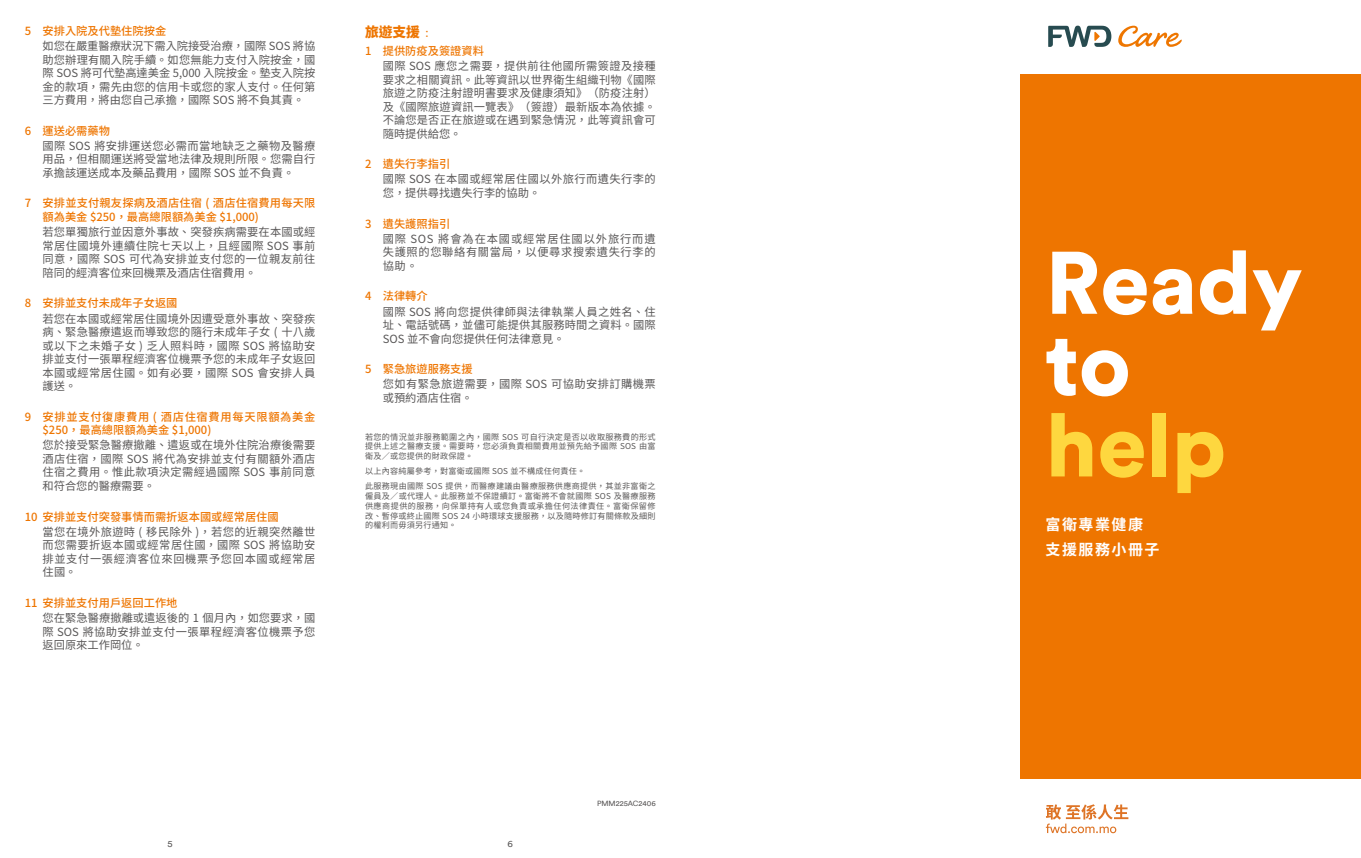
<style>
.page{position:relative;width:1361px;height:858px;background:#fff}
.page>*{position:absolute;margin:0;border:0;box-sizing:border-box;transform-origin:0 0}
.t1{font:900 87.5px/81.2px "FWD Circular TT";color:#fff}
.t2{font:900 87.5px "FWD Circular TT";color:#fed73f}
.t3{font:700 15px/25.1px "Noto Sans CJ Ktc";letter-spacing:.1em;color:#fff}
.t4{font:900 13.75px "Noto Sans CJ Ktc";color:#ee7500}
.t5{font:11.25px/13.5px "Noto Sans CJ Ktc";letter-spacing:.015em;color:#595757;text-align:justify}
.t6{font:500 11.25px/13.5px "Noto Sans CJ Ktc";color:#ee7500}
.t7{font:500 11.25px/13.5px "Noto Sans CJ Ktc";letter-spacing:.06em;color:#ee7500}
.t8{font:11.25px/13.5px "Noto Sans CJ Ktc";letter-spacing:.035em;color:#595757}
.t9{font:11.25px/13.5px "Noto Sans CJ Ktc";letter-spacing:.04em;color:#595757}
.t10{font:9.38px "FWD Circular TT";color:#595757}
.t11{font:8.12px/9.8px "Noto Sans CJ Ktc";letter-spacing:.025em;color:#595757;text-align:justify}
.t12{font:7.5px "FWD Circular TT";color:#595757}
.s1{font-weight:400}
</style>
<div class="page">
<div style="left:1020px;top:74px;width:341px;height:704px;background:#ee7500"></div>
<svg style="left:1046px;top:804px;width:82px;height:29px"></svg>
<svg style="left:1048px;top:26px;width:63px;height:21px"></svg>
<svg style="left:1118px;top:26px;width:63px;height:21px"></svg>
<p class="t6" style="left:25px;top:24px;width:143px">5 安排入院及代墊住院按金</p>
<p class="t5" style="left:43px;top:39px;width:274px">如您在嚴重醫療狀況下需入院接受治療，國際 SOS 將協助您辦理有關入院手續。如您無能力支付入院按金，國際 SOS 將可代墊高達美金 5,000 入院按金。墊支入院按金的款項，需先由您的信用卡或您的家人支付。任何第三方費用，將由您自己承擔，國際 SOS 將不負其責。</p>
<p class="t6" style="left:25px;top:124px;width:87px">6 運送必需藥物</p>
<p class="t5" style="left:43px;top:139px;width:274px">國際 SOS 將安排運送您必需而當地缺乏之藥物及醫療用品，但相關運送將受當地法律及規則所限。您需自行承擔該運送成本及藥品費用，國際 SOS 並不負責。</p>
<p class="t6" style="left:43px;top:197px;width:274px;text-indent:-18px">7 安排並支付親友探病及酒店住宿 ( 酒店住宿費用每天限額為美金 $250，最高總限額為美金 $1,000)</p>
<p class="t5" style="left:43px;top:225px;width:274px">若您單獨旅行並因意外事故、突發疾病需要在本國或經常居住國境外連續住院七天以上，且經國際 SOS 事前同意，國際 SOS 可代為安排並支付您的一位親友前往陪同的經濟客位來回機票及酒店住宿費用。</p>
<p class="t6" style="left:25px;top:297px;width:154px">8 安排並支付未成年子女返國</p>
<p class="t5" style="left:43px;top:312px;width:274px">若您在本國或經常居住國境外因遭受意外事故、突發疾病、緊急醫療遣返而導致您的隨行未成年子女 ( 十八歲或以下之未婚子女 ) 乏人照料時，國際 SOS 將協助安排並支付一張單程經濟客位機票予您的未成年子女返回本國或經常居住國。如有必要，國際 SOS 會安排人員護送。</p>
<p class="t7" style="left:43px;top:410px;width:274px;text-indent:-18px">9 安排並支付復康費用 ( 酒店住宿費用每天限額為美金$250，最高總限額為美金 $1,000)</p>
<p class="t5" style="left:43px;top:439px;width:274px">您於接受緊急醫療撤離、遣返或在境外住院治療後需要酒店住宿，國際 SOS 將代為安排並支付有關額外酒店住宿之費用。惟此款項決定需經過國際 SOS 事前同意和符合您的醫療需要。</p>
<p class="t6" style="left:25px;top:510px;width:255px">10 安排並支付突發事情而需折返本國或經常居住國</p>
<p class="t5" style="left:43px;top:525px;width:274px">當您在境外旅遊時 ( 移民除外 )，若您的近親突然離世而您需要折返本國或經常居住國，國際 SOS 將協助安排並支付一張經濟客位來回機票予您回本國或經常居住國。</p>
<p class="t6" style="left:25px;top:596px;width:154px">11 安排並支付用戶返回工作地</p>
<p class="t5" style="left:43px;top:611px;width:274px">您在緊急醫療撤離或遣返後的 1 個月內，如您要求，國際 SOS 將協助安排並支付一張單程經濟客位機票予您返回原來工作岡位。</p>
<p class="t4" style="left:365px;top:24px;width:70px">旅遊支援<span class="s1">﹕</span></p>
<p class="t6" style="left:365px;top:44px;width:120px">1 提供防疫及簽證資料</p>
<p class="t5" style="left:383px;top:59px;width:274px">國際 SOS 應您之需要，提供前往他國所需簽證及接種要求之相關資訊。此等資訊以世界衛生組織刊物《國際旅遊之防疫注射證明書要求及健康須知》（防疫注射）及《國際旅遊資訊一覽表》（簽證）最新版本為依據。不論您是否正在旅遊或在遇到緊急情況，此等資訊會可隨時提供給您。</p>
<p class="t6" style="left:365px;top:157px;width:87px">2 遺失行李指引</p>
<p class="t8" style="left:383px;top:173px;width:274px">國際 SOS 在本國或經常居住國以外旅行而遺失行李的您，提供尋找遺失行李的協助。</p>
<p class="t6" style="left:365px;top:217px;width:87px">3 遺失護照指引</p>
<p class="t5" style="left:383px;top:232px;width:274px">國際 SOS 將會為在本國或經常居住國以外旅行而遺失護照的您聯絡有關當局，以便尋求搜索遺失行李的協助。</p>
<p class="t6" style="left:365px;top:290px;width:64px">4 法律轉介</p>
<p class="t5" style="left:383px;top:305px;width:274px">國際 SOS 將向您提供律師與法律執業人員之姓名、住址、電話號碼，並儘可能提供其服務時間之資料。國際SOS 並不會向您提供任何法律意見。</p>
<p class="t6" style="left:365px;top:362px;width:109px">5 緊急旅遊服務支援</p>
<p class="t9" style="left:383px;top:378px;width:274px">您如有緊急旅遊需要，國際 SOS 可協助安排訂購機票或預約酒店住宿。</p>
<p class="t11" style="left:365px;top:432px;width:292px">若您的情況並非服務範圍之內，國際 SOS 可自行決定是否以收取服務費的形式提供上述之醫療支援。需要時，您必須負責相關費用並預先給予國際 SOS 由富衛及／或您提供的財政保證。</p>
<p class="t11" style="left:365px;top:464px;width:292px;line-height:15.1px">以上內容純屬參考，對富衛或國際 SOS 並不構成任何責任。<br>此服務現由國際 SOS 提供，而醫療建議由醫療服務供應商提供，其並非富衛之</p>
<p class="t11" style="left:365px;top:491px;width:292px">僱員及／或代理人。此服務並不保證續訂。富衛將不會就國際 SOS 及醫療服務供應商提供的服務，向保單持有人或您負責或承擔任何法律責任。富衛保留修改、暫停或終止國際 SOS 24 小時環球支援服務，以及隨時修訂有關條款及細則的權利而毋須另行通知。</p>
<p class="t12" style="left:597px;top:797px;width:60px">PMM225AC2406</p>
<p class="t10" style="left:168px;top:837px;width:7px">5</p>
<p class="t10" style="left:508px;top:837px;width:7px">6</p>
<h1 class="t1" style="left:1045px;top:239px;width:258px">Ready to</h1>
<h1 class="t2" style="left:1045px;top:384px;width:182px">help</h1>
<h2 class="t3" style="left:1045px;top:512px;width:116px">富衛專業健康支援服務小冊子</h2>
</div>
